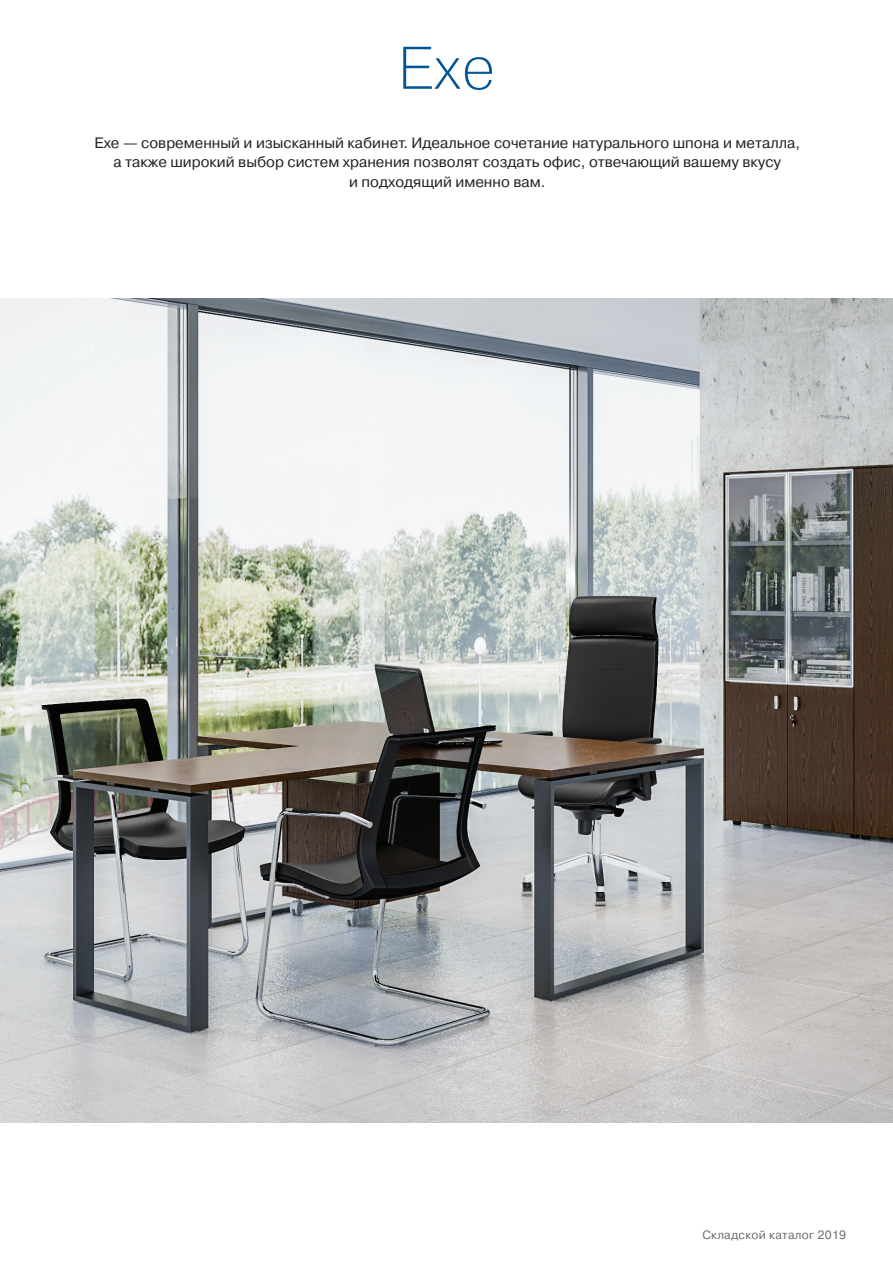
<style>
.page{position:relative;width:893px;height:1263px;background:#fff}
.page>*{position:absolute;margin:0;border:0;box-sizing:border-box;transform-origin:0 0}
.first-title{font:200 60px "Pragmatica";color:#005595}
.first-text{font:15px/19.5px "Pragmatica C";color:#231f20;text-align:center}
.t1{font:12px "Pragmatica C";letter-spacing:.02em;color:#6c6d70}
</style>
<div class="page">
<img style="left:0;top:299px;width:893px;height:823px">
<p class="first-title" style="left:398px;top:30px;width:99px">Exe</p>
<p class="first-text" style="left:95px;top:133px;width:707px">Exe — современный и изысканный кабинет. Идеальное сочетание натурального шпона и металла, а также широкий выбор систем хранения позволят создать офис, отвечающий вашему вкусу<br>и подходящий именно вам.</p>
<p class="t1" style="left:702px;top:1229px;width:145px">Складской каталог 2019</p>
</div>
